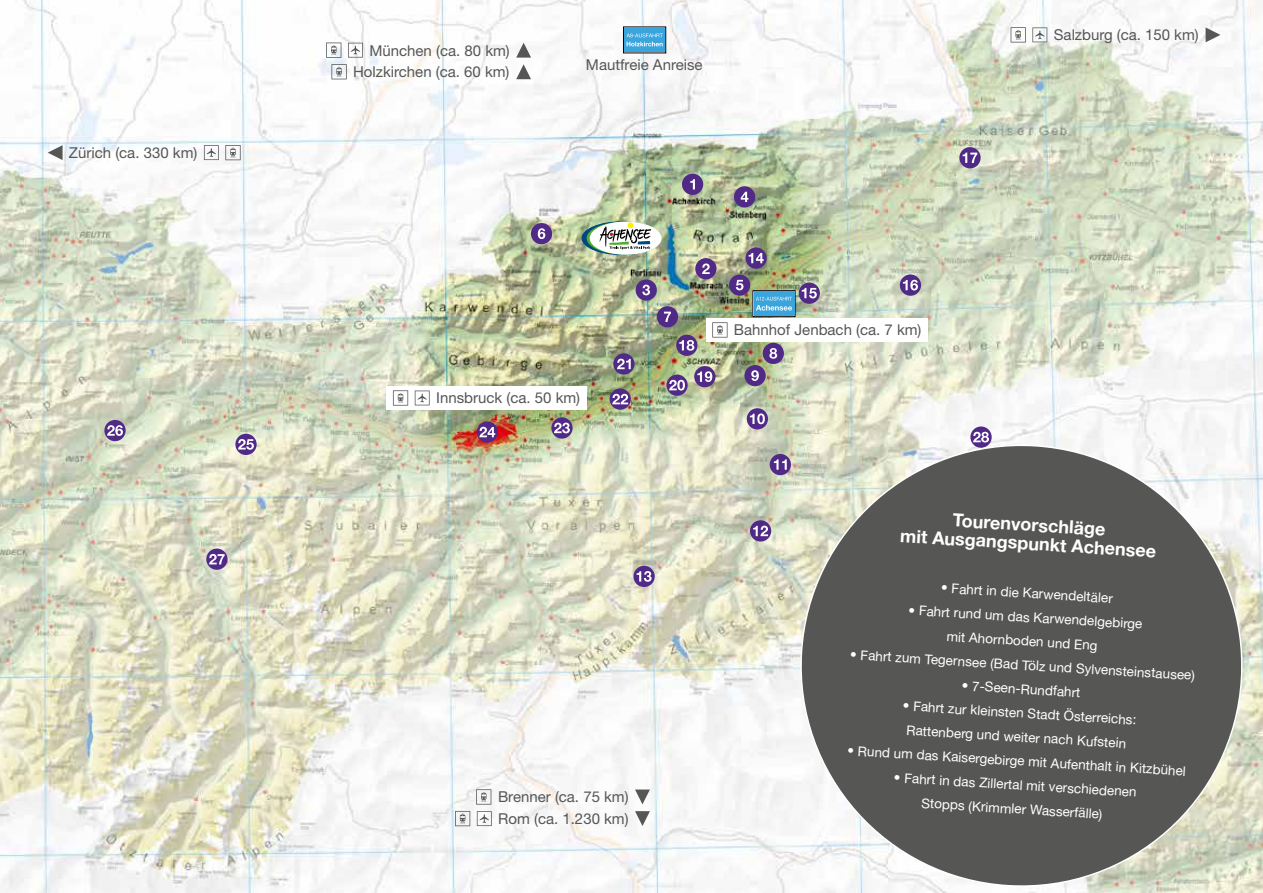
<style>
.page{position:relative;width:1263px;height:893px;background:#fff}
.page>*{position:absolute;margin:0;border:0;box-sizing:border-box;transform-origin:0 0}
.t1{font:700 18px/18.8px "Helvetica Neue LT Pro";color:#fff;text-align:center}
.t2{font:15px/21.6px "Helvetica Neue LT Pro";color:#565655;text-align:right}
.t3{font:13.5px/24px "Helvetica Neue LT Pro";color:#fff;text-align:center}
</style>
<div class="page">
<img style="left:0;top:0;width:1263px;height:893px">
<svg style="left:582px;top:222px;width:79px;height:33px"></svg>
<svg style="left:587px;top:222px;width:74px;height:33px"></svg>
<div style="left:590px;top:222px;width:72px;height:33px;background:#fff;border-radius:50%"></div>
<svg style="left:599px;top:222px;width:52px;height:28px"></svg>
<div style="left:753px;top:290px;width:42px;height:27px;border:1px solid #000"></div>
<div style="left:754px;top:291px;width:40px;height:25px;background:#3aa4dd"></div>
<svg style="left:756px;top:297px;width:36px;height:14px"></svg>
<div style="left:623px;top:27px;width:43px;height:26px;border:1px solid #000"></div>
<div style="left:624px;top:28px;width:41px;height:24px;background:#3aa4dd"></div>
<svg style="left:626px;top:33px;width:37px;height:13px"></svg>
<div style="left:682px;top:174px;width:21px;height:21px;background:#512a87;border-radius:50%"></div>
<svg style="left:690px;top:179px;width:5px;height:10px"></svg>
<div style="left:695px;top:258px;width:21px;height:21px;background:#512a87;border-radius:50%"></div>
<svg style="left:702px;top:263px;width:8px;height:11px"></svg>
<div style="left:636px;top:279px;width:21px;height:22px;background:#512a87;border-radius:50%"></div>
<svg style="left:642px;top:285px;width:8px;height:10px"></svg>
<div style="left:734px;top:186px;width:21px;height:21px;background:#512a87;border-radius:50%"></div>
<svg style="left:741px;top:192px;width:7px;height:10px"></svg>
<div style="left:729px;top:274px;width:21px;height:22px;background:#512a87;border-radius:50%"></div>
<svg style="left:736px;top:280px;width:7px;height:10px"></svg>
<div style="left:531px;top:223px;width:21px;height:21px;background:#512a87;border-radius:50%"></div>
<svg style="left:538px;top:228px;width:7px;height:11px"></svg>
<div style="left:657px;top:306px;width:21px;height:21px;background:#512a87;border-radius:50%"></div>
<svg style="left:664px;top:312px;width:7px;height:10px"></svg>
<div style="left:763px;top:343px;width:21px;height:21px;background:#512a87;border-radius:50%"></div>
<svg style="left:769px;top:348px;width:8px;height:11px"></svg>
<div style="left:744px;top:365px;width:22px;height:21px;background:#512a87;border-radius:50%"></div>
<svg style="left:751px;top:370px;width:8px;height:11px"></svg>
<div style="left:747px;top:408px;width:21px;height:21px;background:#512a87;border-radius:50%"></div>
<svg style="left:750px;top:413px;width:15px;height:11px"></svg>
<div style="left:770px;top:454px;width:21px;height:21px;background:#512a87;border-radius:50%"></div>
<svg style="left:774px;top:459px;width:13px;height:11px"></svg>
<svg style="left:750px;top:520px;width:21px;height:21px"></svg>
<svg style="left:753px;top:526px;width:15px;height:10px"></svg>
<div style="left:633px;top:566px;width:22px;height:21px;background:#512a87;border-radius:50%"></div>
<svg style="left:636px;top:571px;width:16px;height:11px"></svg>
<svg style="left:745px;top:247px;width:22px;height:22px"></svg>
<svg style="left:749px;top:253px;width:15px;height:10px"></svg>
<div style="left:799px;top:283px;width:21px;height:21px;background:#512a87;border-radius:50%"></div>
<svg style="left:802px;top:288px;width:15px;height:10px"></svg>
<svg style="left:900px;top:274px;width:21px;height:22px"></svg>
<svg style="left:903px;top:280px;width:15px;height:10px"></svg>
<svg style="left:959px;top:147px;width:22px;height:21px"></svg>
<svg style="left:963px;top:153px;width:14px;height:10px"></svg>
<div style="left:676px;top:335px;width:21px;height:21px;background:#512a87;border-radius:50%"></div>
<svg style="left:679px;top:340px;width:15px;height:11px"></svg>
<div style="left:694px;top:366px;width:21px;height:21px;background:#512a87;border-radius:50%"></div>
<svg style="left:697px;top:371px;width:15px;height:11px"></svg>
<svg style="left:666px;top:375px;width:22px;height:21px"></svg>
<svg style="left:669px;top:380px;width:16px;height:11px"></svg>
<svg style="left:613px;top:353px;width:21px;height:22px"></svg>
<svg style="left:617px;top:359px;width:14px;height:10px"></svg>
<svg style="left:610px;top:388px;width:21px;height:22px"></svg>
<svg style="left:612px;top:394px;width:16px;height:10px"></svg>
<svg style="left:551px;top:417px;width:22px;height:22px"></svg>
<svg style="left:554px;top:423px;width:16px;height:10px"></svg>
<svg style="left:477px;top:421px;width:21px;height:22px"></svg>
<svg style="left:479px;top:427px;width:16px;height:10px"></svg>
<div style="left:235px;top:434px;width:22px;height:21px;background:#512a87;border-radius:50%"></div>
<svg style="left:238px;top:439px;width:16px;height:11px"></svg>
<div style="left:104px;top:420px;width:22px;height:21px;background:#512a87;border-radius:50%"></div>
<svg style="left:107px;top:425px;width:16px;height:11px"></svg>
<div style="left:206px;top:549px;width:21px;height:21px;background:#512a87;border-radius:50%"></div>
<svg style="left:209px;top:554px;width:16px;height:10px"></svg>
<svg style="left:970px;top:426px;width:22px;height:22px"></svg>
<svg style="left:973px;top:432px;width:16px;height:5px"></svg>
<svg style="left:348px;top:43px;width:15px;height:15px"></svg>
<svg style="left:516px;top:43px;width:15px;height:15px"></svg>
<svg style="left:326px;top:43px;width:15px;height:15px"></svg>
<svg style="left:516px;top:64px;width:15px;height:15px"></svg>
<svg style="left:331px;top:64px;width:16px;height:15px"></svg>
<svg style="left:204px;top:145px;width:15px;height:15px"></svg>
<svg style="left:48px;top:145px;width:15px;height:15px"></svg>
<svg style="left:225px;top:145px;width:16px;height:15px"></svg>
<svg style="left:1032px;top:27px;width:15px;height:15px"></svg>
<svg style="left:1205px;top:27px;width:15px;height:15px"></svg>
<svg style="left:1010px;top:27px;width:16px;height:16px"></svg>
<svg style="left:635px;top:811px;width:15px;height:15px"></svg>
<svg style="left:477px;top:811px;width:15px;height:15px"></svg>
<svg style="left:455px;top:811px;width:15px;height:15px"></svg>
<svg style="left:635px;top:789px;width:15px;height:15px"></svg>
<svg style="left:476px;top:789px;width:15px;height:16px"></svg>
<div style="left:706px;top:318px;width:222px;height:24px;background:#fff"></div>
<svg style="left:712px;top:322px;width:15px;height:16px"></svg>
<div style="left:387px;top:386px;width:199px;height:24px;background:#fff"></div>
<svg style="left:415px;top:391px;width:15px;height:14px"></svg>
<svg style="left:393px;top:390px;width:15px;height:16px"></svg>
<svg style="left:792px;top:437px;width:458px;height:456px;background:#7e7e7b"></svg>
<p class="t2" style="left:69px;top:141px;width:130px">Zürich (ca. 330 km)</p>
<p class="t2" style="left:353px;top:39px;width:158px">München (ca. 80 km)<br>Holzkirchen (ca. 60 km)</p>
<p class="t2" style="left:586px;top:54px;width:118px">Mautfreie Anreise</p>
<p class="t2" style="left:1054px;top:24px;width:146px">Salzburg (ca. 150 km)</p>
<p class="t2" style="left:436px;top:387px;width:145px">Innsbruck (ca. 50 km)</p>
<p class="t2" style="left:498px;top:786px;width:132px">Brenner (ca. 75 km)</p>
<p class="t2" style="left:498px;top:807px;width:132px">Rom (ca. 1.230 km)</p>
<p class="t2" style="left:734px;top:319px;width:189px">Bahnhof Jenbach (ca. 7 km)</p>
<h1 class="t1" style="left:902px;top:506px;width:258px;rotate:4deg">Tourenvorschläge<br>mit Ausgangspunkt Achensee</h1>
<p class="t3" style="left:942px;top:576px;width:173px;rotate:3deg">• Fahrt in die Karwendeltäler</p>
<p class="t3" style="left:909px;top:599px;width:236px;rotate:3deg">• Fahrt rund um das Karwendelgebirge mit Ahornboden und Eng</p>
<p class="t3" style="left:851px;top:643px;width:347px;rotate:3deg">• Fahrt zum Tegernsee (Bad Tölz und Sylvensteinstausee)</p>
<p class="t3" style="left:962px;top:673px;width:121px;rotate:3deg">• 7-Seen-Rundfahrt</p>
<p class="t3" style="left:903px;top:694px;width:236px;rotate:3deg">• Fahrt zur kleinsten Stadt Österreichs:<br>Rattenberg und weiter nach Kufstein</p>
<p class="t3" style="left:848px;top:739px;width:341px;rotate:3deg">• Rund um das Kaisergebirge mit Aufenthalt in Kitzbühel</p>
<p class="t3" style="left:894px;top:766px;width:245px;rotate:3deg">• Fahrt in das Zillertal mit verschiedenen<br>Stopps (Krimmler Wasserfälle)</p>
</div>
